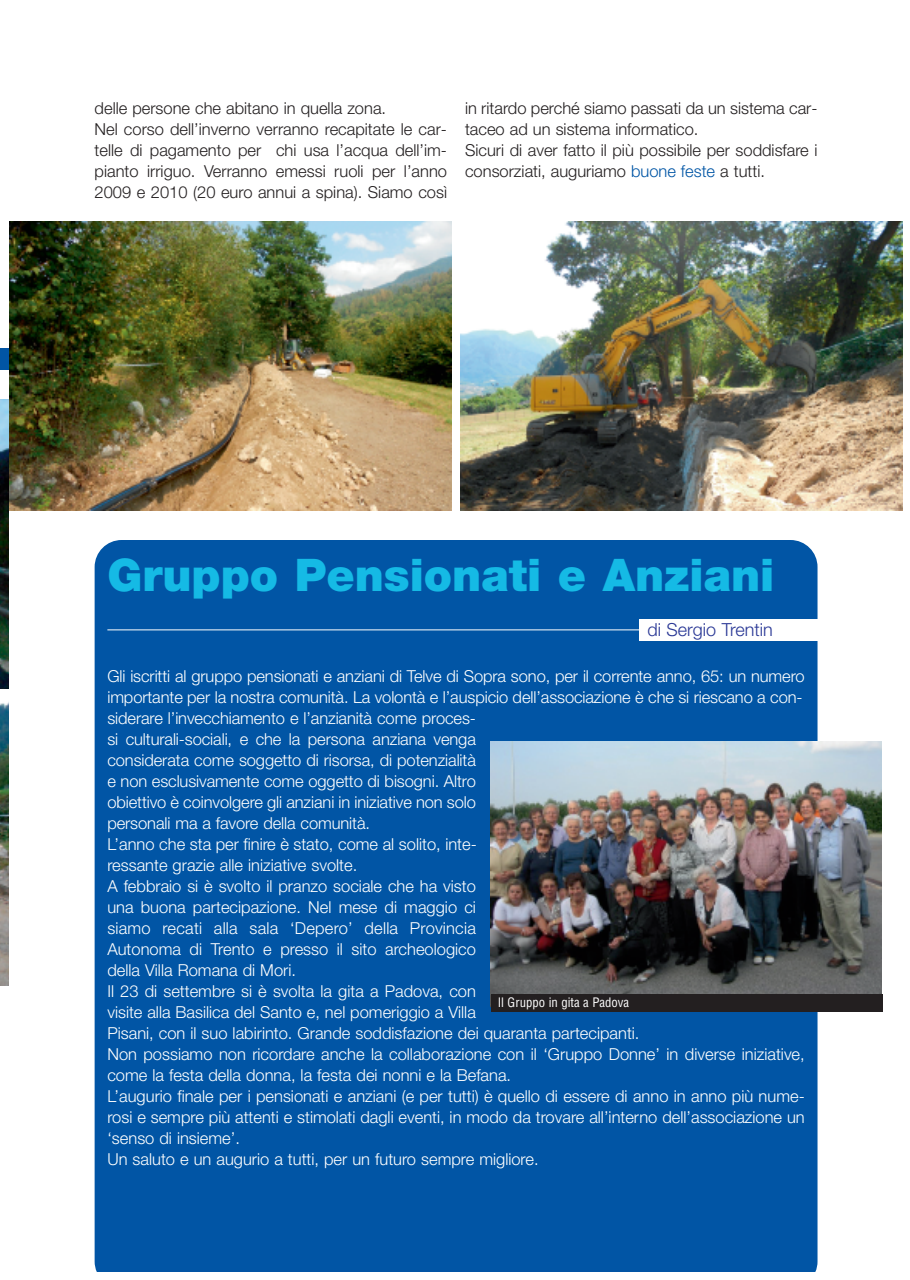
<style>
.page{position:relative;width:910px;height:1280px;background:#fff}
.page>*{position:absolute;margin:0;border:0;box-sizing:border-box;transform-origin:0 0}
.t1{font:900 45px "Helvetica Neue";color:#15bae5}
.t2{font:300 18px "Helvetica Neue";color:#293795}
.t3{font:300 16.5px/21px "Helvetica Neue";color:#fff}
.t4{font:300 16.5px/21px "Helvetica Neue";color:#231f20}
.t5{font:condensed 12.75px "Helvetica";color:#fff}
.s1{color:#0155a5}
</style>
<div class="page">
<div style="left:0;top:349px;width:9px;height:21px;background:#0155a5"></div>
<img style="left:0;top:399px;width:9px;height:289px">
<img style="left:0;top:702px;width:9px;height:283px">
<img style="left:10px;top:221px;width:442px;height:289px">
<img style="left:460px;top:221px;width:442px;height:289px">
<div style="left:95px;top:540px;width:722px;height:731px;background:#0155a5"></div>
<img style="left:491px;top:741px;width:390px;height:253px">
<div style="left:491px;top:994px;width:391px;height:17px;background:#231f20"></div>
<hr style="left:107px;top:629px;width:545px;height:1px;background:#fff">
<div style="left:639px;top:619px;width:178px;height:21px;background:#fff"></div>
<p class="t4" style="left:95px;top:97px;width:354px">delle persone che abitano in quella zona.<br>Nel corso dell’inverno verranno recapitate le car&shy;telle di pagamento per chi usa l’acqua dell’im&shy;pianto irriguo. Verranno emessi ruoli per l’anno 2009 e 2010 (20 euro annui a spina). Siamo così</p>
<p class="t4" style="left:465px;top:97px;width:354px">in ritardo perché siamo passati da un sistema car&shy;taceo ad un sistema informatico.<br>Sicuri di aver fatto il più possibile per soddisfare i consorziati, auguriamo <span class="s1">buone feste</span> a tutti.</p>
<h1 class="t1" style="left:107px;top:548px;width:669px">Gruppo Pensionati e Anziani</h1>
<p class="t2" style="left:647px;top:619px;width:127px">di Sergio Trentin</p>
<p class="t3" style="left:107px;top:665px;width:699px">Gli iscritti al gruppo pensionati e anziani di Telve di Sopra sono, per il corrente anno, 65: un numero importante per la nostra comunità. La volontà e l’auspicio dell’associazione è che si riescano a con&shy;siderare l’invecchiamento e l’anzianità come proces-<br>si culturali-sociali, e che la persona anziana venga<br>considerata come soggetto di risorsa, di potenzialità<br>e non esclusivamente come oggetto di bisogni. Altro<br>obiettivo è coinvolgere gli anziani in iniziative non solo<br>personali ma a favore della comunità.<br>L’anno che sta per finire è stato, come al solito, inte-<br>ressante grazie alle iniziative svolte.<br>A febbraio si è svolto il pranzo sociale che ha visto<br>una buona partecipazione. Nel mese di maggio ci<br>siamo recati alla sala ‘Depero’ della Provincia<br>Autonoma di Trento e presso il sito archeologico<br>della Villa Romana di Mori.<br>Il 23 di settembre si è svolta la gita a Padova, con<br>visite alla Basilica del Santo e, nel pomeriggio a Villa<br>Pisani, con il suo labirinto. Grande soddisfazione dei quaranta partecipanti.<br>Non possiamo non ricordare anche la collaborazione con il ‘Gruppo Donne’ in diverse iniziative, come la festa della donna, la festa dei nonni e la Befana.<br>L’augurio finale per i pensionati e anziani (e per tutti) è quello di essere di anno in anno più nume&shy;rosi e sempre più attenti e stimolati dagli eventi, in modo da trovare all’interno dell’associazione un ‘senso di insieme’.<br>Un saluto e un augurio a tutti, per un futuro sempre migliore.</p>
<p class="t5" style="left:498px;top:994px;width:133px">Il Gruppo in gita a Padova</p>
</div>
